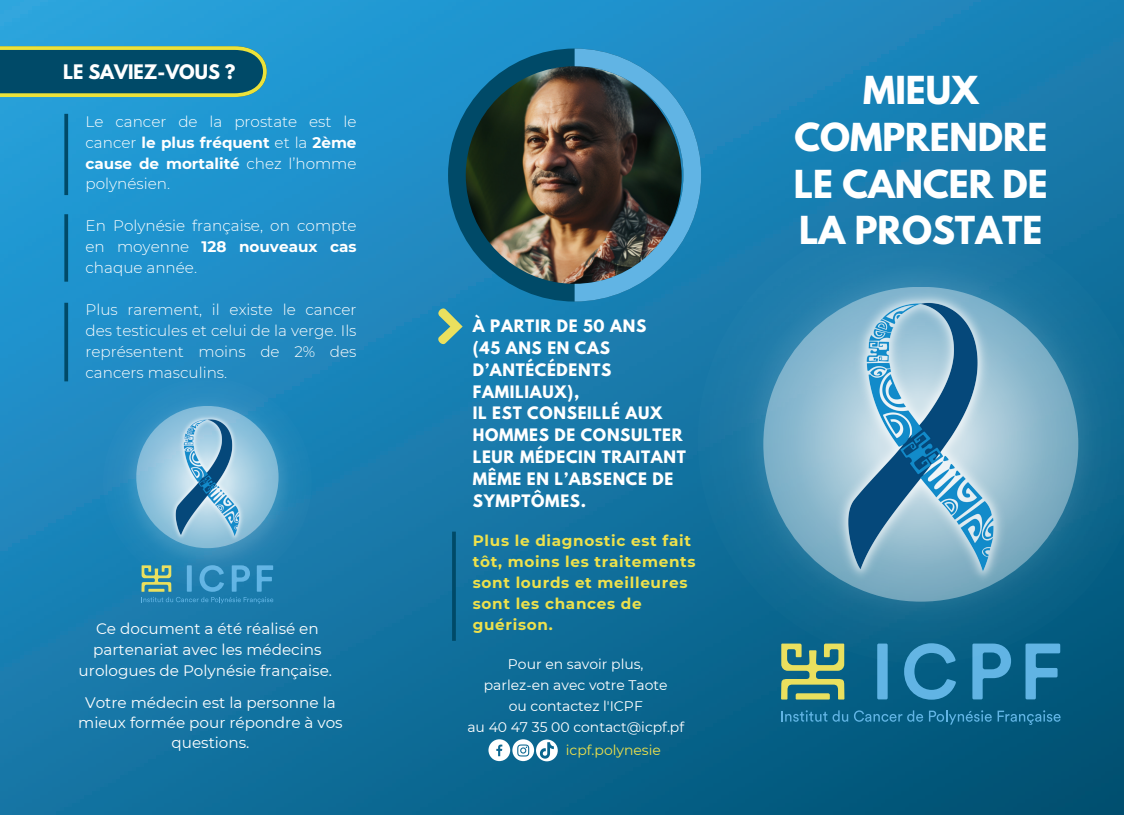
<style>
.page{position:relative;width:1124px;height:815px;background:#fff}
.page>*{position:absolute;margin:0;border:0;box-sizing:border-box;transform-origin:0 0}
.t1{font:700 34.12px/46.9px "League Spartan";color:#fff;text-align:center}
.t2{font:700 17.75px "League Spartan";color:#fff}
.t3{font:300 15.25px/20.9px "Montserrat";color:#fff;text-align:justify}
.t4{font:15.25px/20.9px "Montserrat";color:#fff;text-align:center}
.t5{font:700 15.25px/21.9px "League Spartan";letter-spacing:.045em;color:#fff}
.t6{font:700 15.25px/20.9px "Montserrat";letter-spacing:.045em;color:#eee14c}
.t7{font:14px/20.9px "Montserrat";color:#fff;text-align:center}
.t8{font:14px "Montserrat";color:#eee14c}
.s1{font-weight:700}
</style>
<div class="page">
<img style="left:0;top:0;width:1123px;height:815px">
<svg style="left:488px;top:739px;width:69px;height:22px"></svg>
<svg style="left:780px;top:710px;width:142px;height:12px;background:#1c739c"></svg>
<svg style="left:928px;top:710px;width:63px;height:14px"></svg>
<svg style="left:997px;top:710px;width:63px;height:15px"></svg>
<div style="left:877px;top:643px;width:10px;height:56px;background:#61b4e4"></div>
<svg style="left:903px;top:663px;width:52px;height:36px;background:#267da7"></svg>
<svg style="left:972px;top:663px;width:38px;height:36px"></svg>
<svg style="left:1025px;top:663px;width:34px;height:36px"></svg>
<svg style="left:780px;top:663px;width:64px;height:36px;background:#7aa172"></svg>
<svg style="left:697px;top:217px;width:426px;height:446px;background:#2d7fa4"></svg>
<img style="left:833px;top:287px;width:175px;height:300px">
<svg style="left:0;top:46px;width:267px;height:51px;background:#246263"></svg>
<img style="left:448px;top:49px;width:126px;height:252px">
<svg style="left:574px;top:49px;width:127px;height:252px;background:#385c6d"></svg>
<svg style="left:141px;top:586px;width:132px;height:17px;background:#2d87b2"></svg>
<svg style="left:103px;top:378px;width:208px;height:208px;background:#3992bf"></svg>
<img style="left:169px;top:412px;width:77px;height:130px">
<svg style="left:64px;top:114px;width:4px;height:81px"></svg>
<svg style="left:64px;top:214px;width:4px;height:68px"></svg>
<svg style="left:64px;top:303px;width:4px;height:78px"></svg>
<svg style="left:435px;top:306px;width:27px;height:40px"></svg>
<hr style="left:452px;top:531px;width:3px;height:110px;background:#004a68">
<p class="t2" style="left:63px;top:58px;width:174px">LE SAVIEZ-VOUS ?</p>
<p class="t3" style="left:85px;top:110px;width:272px">Le cancer de la prostate est le cancer <span class="s1">le plus fréquent</span> et la <span class="s1">2ème cause de mortalité</span> chez l’homme polynésien.</p>
<p class="t3" style="left:85px;top:215px;width:272px">En Polynésie française, on compte en moyenne <span class="s1">128 nouveaux cas </span>chaque année.</p>
<p class="t3" style="left:85px;top:299px;width:272px">Plus rarement, il existe le cancer des testicules et celui de la verge. Ils représentent moins de 2% des cancers masculins.</p>
<p class="t4" style="left:79px;top:617px;width:255px">Ce document a été réalisé en partenariat avec les médecins urologues de Polynésie française.</p>
<p class="t4" style="left:78px;top:692px;width:266px;line-height:20.1px">Votre médecin est la personne la mieux formée pour répondre à vos questions.</p>
<p class="t5" style="left:472px;top:315px;width:214px">À PARTIR DE 50 ANS<br>(45 ANS EN CAS<br>D’ANTÉCÉDENTS<br>FAMILIAUX),<br>IL EST CONSEILLÉ AUX<br>HOMMES DE CONSULTER<br>LEUR MÉDECIN TRAITANT<br>MÊME EN L’ABSENCE DE<br>SYMPTÔMES.</p>
<p class="t6" style="left:472px;top:529px;width:224px">Plus le diagnostic est fait tôt, moins les traitements sont lourds et meilleures sont les chances de guérison.</p>
<p class="t7" style="left:467px;top:653px;width:218px">Pour en savoir plus,<br>parlez-en avec votre Taote<br>ou contactez l'ICPF<br>au 40 47 35 00 contact@icpf.pf</p>
<p class="t8" style="left:565px;top:740px;width:97px">icpf.polynesie</p>
<h1 class="t1" style="left:793px;top:66px;width:255px">MIEUX<br>COMPRENDRE<br>LE CANCER DE<br>LA PROSTATE</h1>
</div>
